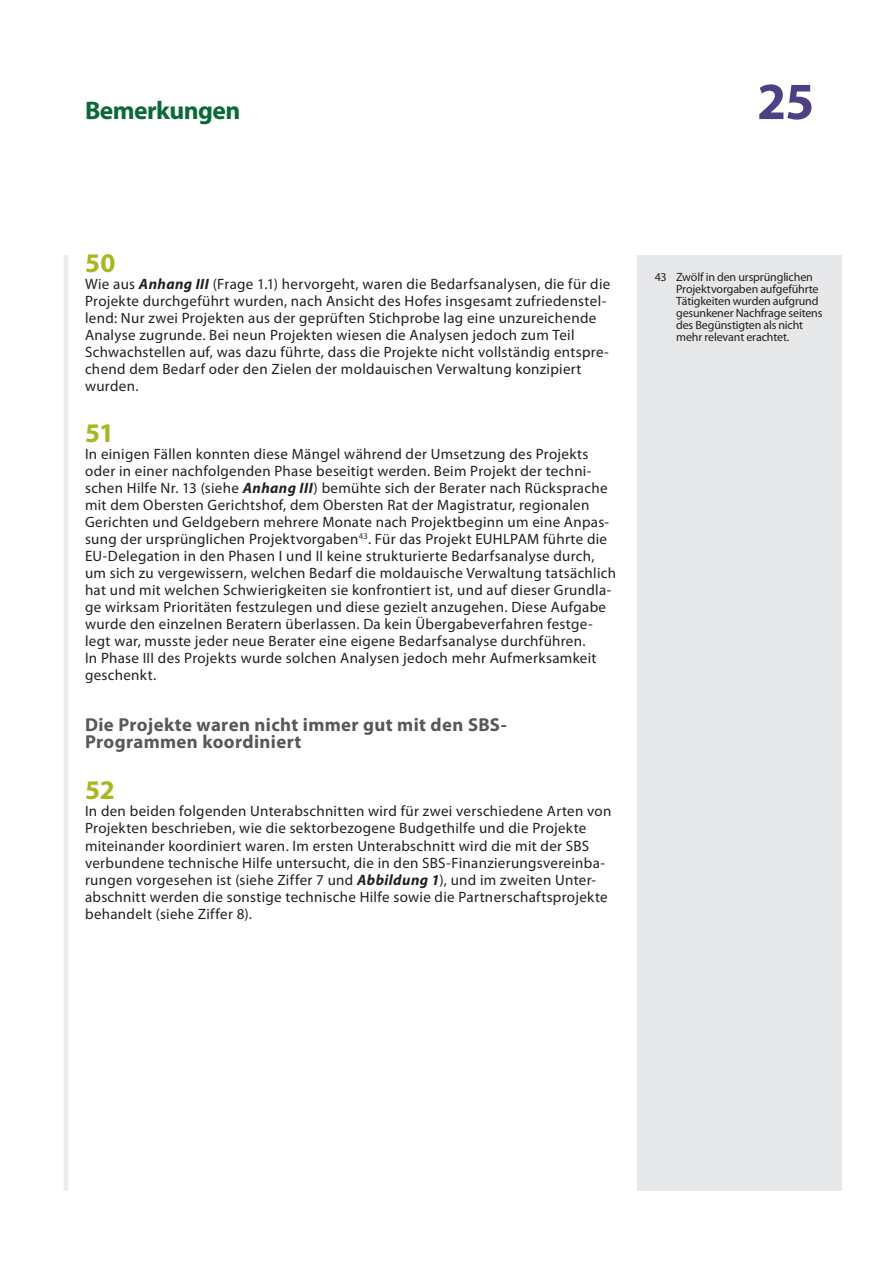
<style>
.page{position:relative;width:893px;height:1263px;background:#fff}
.page>*{position:absolute;margin:0;border:0;box-sizing:border-box;transform-origin:0 0}
.t1{font:700 52.5px "Myriad Pro";color:#4f4085}
.E_05_-_CHAP__1__TEXT{font:700 27px "Myriad Pro";color:#a7b621}
.t2{font:700 25.5px "Myriad Pro";letter-spacing:-.02em;color:#0b6938}
.E_03_-_CHAP__TITRE_A{font:700 18.75px/17px "Myriad Pro";letter-spacing:.02em;color:#57585a}
.E_05_-_CHAP__1__TEXT-2{font:15px/17px "Myriad Pro";letter-spacing:.02em;color:#231f20}
.E_08_-_CHAP__FOOTNOT{font:12px/12px "Myriad Pro";letter-spacing:-.01em;color:#231f20}
.s1{font-weight:700;font-style:italic}
</style>
<div class="page">
<hr style="left:64px;top:255px;width:4px;height:936px;background:#ebebeb">
<div style="left:638px;top:255px;width:204px;height:936px;background:#e6e7e9"></div>
<h3 class="t2" style="left:85px;top:94px;width:157px">Bemerkungen</h3>
<h1 class="t1" style="left:757px;top:67px;width:59px">25</h1>
<p class="E_05_-_CHAP__1__TEXT" style="left:85px;top:245px;width:32px">50</p>
<p class="E_05_-_CHAP__1__TEXT-2" style="left:85px;top:275px;width:527px">Wie aus <span class="s1">Anhang III</span> (Frage 1.1) hervorgeht, waren die Bedarfsanalysen, die für die Projekte durchgeführt wurden, nach Ansicht des Hofes insgesamt zufriedenstel&shy;lend: Nur zwei Projekten aus der geprüften Stichprobe lag eine unzureichende Analyse zugrunde. Bei neun Projekten wiesen die Analysen jedoch zum Teil Schwachstellen auf, was dazu führte, dass die Projekte nicht vollständig entspre&shy;chend dem Bedarf oder den Zielen der moldauischen Verwaltung konzipiert wurden.</p>
<p class="E_05_-_CHAP__1__TEXT" style="left:85px;top:416px;width:31px">51</p>
<p class="E_05_-_CHAP__1__TEXT-2" style="left:85px;top:445px;width:532px">In einigen Fällen konnten diese Mängel während der Umsetzung des Projekts oder in einer nachfolgenden Phase beseitigt werden. Beim Projekt der techni&shy;schen Hilfe Nr. 13 (siehe <span class="s1">Anhang III</span>) bemühte sich der Berater nach Rücksprache mit dem Obersten Gerichtshof, dem Obersten Rat der Magistratur, regionalen Gerichten und Geldgebern mehrere Monate nach Projektbeginn um eine Anpas&shy;sung der ursprünglichen Projektvorgaben<sup>43</sup>. Für das Projekt EUHLPAM führte die EU-Delegation in den Phasen I und II keine strukturierte Bedarfsanalyse durch, um sich zu vergewissern, welchen Bedarf die moldauische Verwaltung tatsächlich hat und mit welchen Schwierigkeiten sie konfrontiert ist, und auf dieser Grundla&shy;ge wirksam Prioritäten festzulegen und diese gezielt anzugehen. Diese Aufgabe wurde den einzelnen Beratern überlassen. Da kein Übergabeverfahren festge&shy;legt war, musste jeder neue Berater eine eigene Bedarfsanalyse durchführen.<br>In Phase III des Projekts wurde solchen Analysen jedoch mehr Aufmerksamkeit geschenkt.</p>
<p class="E_03_-_CHAP__TITRE_A" style="left:85px;top:716px;width:423px">Die Projekte waren nicht immer gut mit den SBS-<br>Programmen koordiniert</p>
<p class="E_05_-_CHAP__1__TEXT" style="left:85px;top:773px;width:31px">52</p>
<p class="E_05_-_CHAP__1__TEXT-2" style="left:85px;top:803px;width:528px">In den beiden folgenden Unterabschnitten wird für zwei verschiedene Arten von Projekten beschrieben, wie die sektorbezogene Budgethilfe und die Projekte miteinander koordiniert waren. Im ersten Unterabschnitt wird die mit der SBS verbundene technische Hilfe untersucht, die in den SBS-Finanzierungsvereinba&shy;rungen vorgesehen ist (siehe Ziffer 7 und <span class="s1">Abbildung 1</span>), und im zweiten Unter&shy;abschnitt werden die sonstige technische Hilfe sowie die Partnerschaftsprojekte behandelt (siehe Ziffer 8).</p>
<p class="E_08_-_CHAP__FOOTNOT" style="left:676px;top:271px;width:148px;text-indent:-21px">43 Zwölf in den ursprünglichen<br>Projektvorgaben aufgeführte<br>Tätigkeiten wurden aufgrund gesunkener Nachfrage seitens des Begünstigten als nicht mehr relevant erachtet.</p>
</div>
